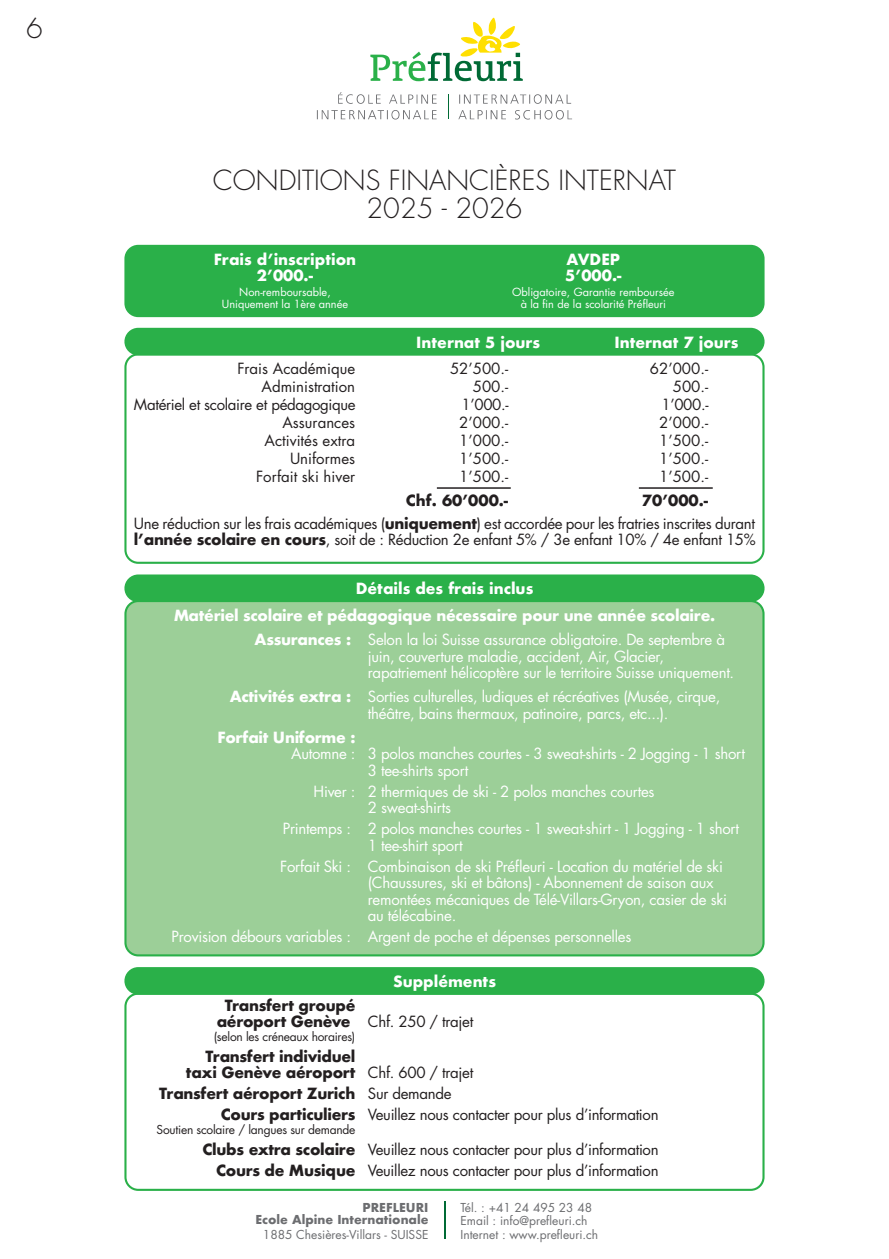
<style>
.page{position:relative;width:889px;height:1259px;background:#fff}
.page>*{position:absolute;margin:0;border:0;box-sizing:border-box;transform-origin:0 0}
.t1{font:300 27px/28.5px "Futura Std";color:#231f20;text-align:center}
.t2{font:15px/16.5px "Futura Std";letter-spacing:-.02em;color:#fff}
.t3{font:15px/16.5px "Futura Std";letter-spacing:-.02em;color:#231f20}
.t4{font:700 15px/16.5px "Futura";letter-spacing:-.02em;color:#231f20}
.t5{font:700 15px/26.7px "Futura";letter-spacing:-.02em;color:#fff;text-align:center}
.t6{font:15px "Futura Std";color:#231f20}
.t7{font:700 15px "Futura";color:#fff}
.t8{font:12px/13.5px "Futura Std";color:#6c6d70}
.t9{font:12px "Futura Std";letter-spacing:-.02em;color:#231f20}
.t10{font:700 12px/12px "Futura";color:#6c6d70;text-align:right}
.t11{font:10.95px "Futura Std";color:#fff}
.s1{font-family:"Futura";font-weight:700}
.s2{font-family:"Futura Std";font-weight:400}
</style>
<div class="page">
<hr style="left:444px;top:1201px;width:1px;height:37px;background:#006a35">
<div style="left:125px;top:246px;width:638px;height:70px;background:#2ab049;border-radius:13px"></div>
<div style="left:124px;top:245px;width:640px;height:72px;border:2px solid #2ab049;border-radius:13px"></div>
<div style="left:125px;top:329px;width:638px;height:25px;background:#2ab049;border-radius:13px"></div>
<div style="left:124px;top:328px;width:640px;height:27px;border:2px solid #2ab049;border-radius:13px"></div>
<div style="left:124px;top:353px;width:640px;height:211px;border:2px solid #2ab049;border-radius:13px"></div>
<div style="left:125px;top:575px;width:638px;height:26px;background:#2ab049;border-radius:13px"></div>
<div style="left:124px;top:574px;width:640px;height:28px;border:2px solid #2ab049;border-radius:13px"></div>
<div style="left:125px;top:601px;width:638px;height:354px;background:#9ccf98;border-radius:13px"></div>
<div style="left:124px;top:600px;width:640px;height:356px;border:2px solid #2ab049;border-radius:13px"></div>
<div style="left:125px;top:968px;width:638px;height:25px;background:#2ab049;border-radius:13px"></div>
<div style="left:124px;top:967px;width:640px;height:27px;border:2px solid #2ab049;border-radius:13px"></div>
<div style="left:124px;top:992px;width:640px;height:199px;border:2px solid #2ab049;border-radius:13px"></div>
<hr style="left:437px;top:487px;width:74px;height:2px;background:#231f20">
<hr style="left:639px;top:487px;width:73px;height:2px;background:#231f20">
<svg style="left:370px;top:17px;width:153px;height:64px"></svg>
<svg style="left:317px;top:92px;width:119px;height:28px"></svg>
<svg style="left:458px;top:94px;width:114px;height:26px"></svg>
<svg style="left:448px;top:94px;width:1px;height:25px"></svg>
<h1 class="t1" style="left:26px;top:15px;width:18px">6</h1>
<h1 class="t1" style="left:213px;top:166px;width:464px">CONDITIONS FINANCIÈRES INTERNAT<br>2025 - 2026</h1>
<p class="t7" style="left:214px;top:248px;width:144px">Frais d’inscription</p>
<p class="t7" style="left:566px;top:248px;width:55px">AVDEP</p>
<p class="t7" style="left:257px;top:265px;width:58px">2’000.-</p>
<p class="t7" style="left:565px;top:265px;width:58px">5’000.-</p>
<p class="t11" style="left:239px;top:285px;width:93px">Non-remboursable,</p>
<p class="t11" style="left:512px;top:285px;width:164px">Obligatoire, Garantie remboursée</p>
<p class="t11" style="left:222px;top:297px;width:128px">Uniquement la 1ère année</p>
<p class="t11" style="left:521px;top:297px;width:147px">à la fin de la scolarité Préfleuri</p>
<p class="t7" style="left:416px;top:331px;width:125px">Internat 5 jours</p>
<p class="t7" style="left:614px;top:331px;width:125px">Internat 7 jours</p>
<p class="t6" style="left:237px;top:359px;width:119px">Frais Académique</p>
<p class="t3" style="left:450px;top:361px;width:60px">52’500.-</p>
<p class="t3" style="left:650px;top:361px;width:60px">62’000.-</p>
<p class="t6" style="left:261px;top:377px;width:95px">Administration</p>
<p class="t3" style="left:473px;top:379px;width:37px">500.-</p>
<p class="t3" style="left:673px;top:379px;width:37px">500.-</p>
<p class="t3" style="left:134px;top:397px;width:223px">Matériel et scolaire et pédagogique</p>
<p class="t3" style="left:461px;top:397px;width:49px">1’000.-</p>
<p class="t3" style="left:661px;top:397px;width:49px">1’000.-</p>
<p class="t6" style="left:282px;top:413px;width:74px">Assurances</p>
<p class="t3" style="left:459px;top:415px;width:51px">2’000.-</p>
<p class="t3" style="left:659px;top:415px;width:51px">2’000.-</p>
<p class="t6" style="left:264px;top:431px;width:92px">Activités extra</p>
<p class="t3" style="left:459px;top:433px;width:51px">1’000.-</p>
<p class="t3" style="left:659px;top:433px;width:51px">1’500.-</p>
<p class="t6" style="left:290px;top:449px;width:67px">Uniformes</p>
<p class="t3" style="left:459px;top:451px;width:51px">1’500.-</p>
<p class="t3" style="left:659px;top:451px;width:51px">1’500.-</p>
<p class="t6" style="left:256px;top:467px;width:101px">Forfait ski hiver</p>
<p class="t3" style="left:459px;top:469px;width:51px">1’500.-</p>
<p class="t3" style="left:659px;top:469px;width:51px">1’500.-</p>
<p class="t4" style="left:406px;top:492px;width:104px">Chf. 60’000.-</p>
<p class="t4" style="left:642px;top:492px;width:68px">70’000.-</p>
<p class="t3" style="left:134px;top:515px;width:623px">Une réduction sur les frais académiques (<span class="s1">uniquement</span>) est accordée pour les fratries inscrites durant <span class="s1">l’année scolaire en cours</span>, soit de : Réduction 2e enfant 5% / 3e enfant 10% / 4e enfant 15%</p>
<p class="t5" style="left:174px;top:575px;width:543px">Détails des frais inclus<br>Matériel scolaire et pédagogique nécessaire pour une année scolaire.</p>
<p class="t2" style="left:368px;top:631px;width:368px;text-indent:-113px"><span class="s1">Assurances :</span> Selon la loi Suisse assurance obligatoire. De septembre à juin, couverture maladie, accident, Air, Glacier, rapatriement hélicoptère sur le territoire Suisse uniquement.</p>
<p class="t2" style="left:368px;top:688px;width:354px;text-indent:-138px"><span class="s1">Activités extra :</span> Sorties culturelles, ludiques et récréatives (Musée, cirque, théâtre, bains thermaux, patinoire, parcs, etc...).</p>
<p class="t5" style="left:217px;top:723px;width:139px">Forfait Uniforme :</p>
<p class="t2" style="left:368px;top:745px;width:378px;text-indent:-77px">Automne : 3 polos manches courtes - 3 sweat-shirts - 2 Jogging - 1 short<br>3 tee-shirts sport</p>
<p class="t2" style="left:368px;top:783px;width:288px;text-indent:-54px">Hiver : 2 thermiques de ski - 2 polos manches courtes<br>2 sweat-shirts</p>
<p class="t2" style="left:368px;top:820px;width:373px;text-indent:-85px">Printemps : 2 polos manches courtes - 1 sweat-shirt - 1 Jogging - 1 short<br>1 tee-shirt sport</p>
<p class="t2" style="left:368px;top:858px;width:361px;text-indent:-88px">Forfait Ski : Combinaison de ski Préfleuri - Location du matériel de ski (Chaussures, ski et bâtons) - Abonnement de saison aux remontées mécaniques de Télé-Villars-Gryon, casier de ski au télécabine.</p>
<p class="t2" style="left:172px;top:928px;width:461px">Provision débours variables : Argent de poche et dépenses personnelles</p>
<p class="t7" style="left:393px;top:970px;width:104px">Suppléments</p>
<p class="t4" style="left:217px;top:997px;width:258px;text-indent:8px">Transfert groupé<br>aéroport Genève <span class="s2">Chf. 250 / trajet</span></p>
<p class="t9" style="left:214px;top:1029px;width:143px">(selon les créneaux horaires)</p>
<p class="t4" style="left:186px;top:1048px;width:289px;text-indent:20px">Transfert individuel<br>taxi Genève aéroport <span class="s2">Chf. 600 / trajet</span></p>
<p class="t4" style="left:159px;top:1085px;width:294px">Transfert aéroport Zurich <span class="s2">Sur demande</span></p>
<p class="t3" style="left:221px;top:1106px;width:439px"><span class="s1">Cours particuliers</span> Veuillez nous contacter pour plus d’information</p>
<p class="t9" style="left:157px;top:1122px;width:200px">Soutien scolaire / langues sur demande</p>
<p class="t3" style="left:203px;top:1139px;width:457px;line-height:21px;text-align:right"><span class="s1">Clubs extra scolaire</span> Veuillez nous contacter pour plus d’information<br><span class="s1">Cours de Musique</span> Veuillez nous contacter pour plus d’information</p>
<p class="t10" style="left:255px;top:1201px;width:174px">PREFLEURI<br>Ecole Alpine Internationale</p>
<p class="t8" style="left:263px;top:1227px;width:167px">1885 Chesières-Villars - SUISSE</p>
<p class="t8" style="left:460px;top:1200px;width:139px">Tél. : +41 24 495 23 48<br>Email : info@prefleuri.ch<br>Internet : www.prefleuri.ch</p>
</div>
